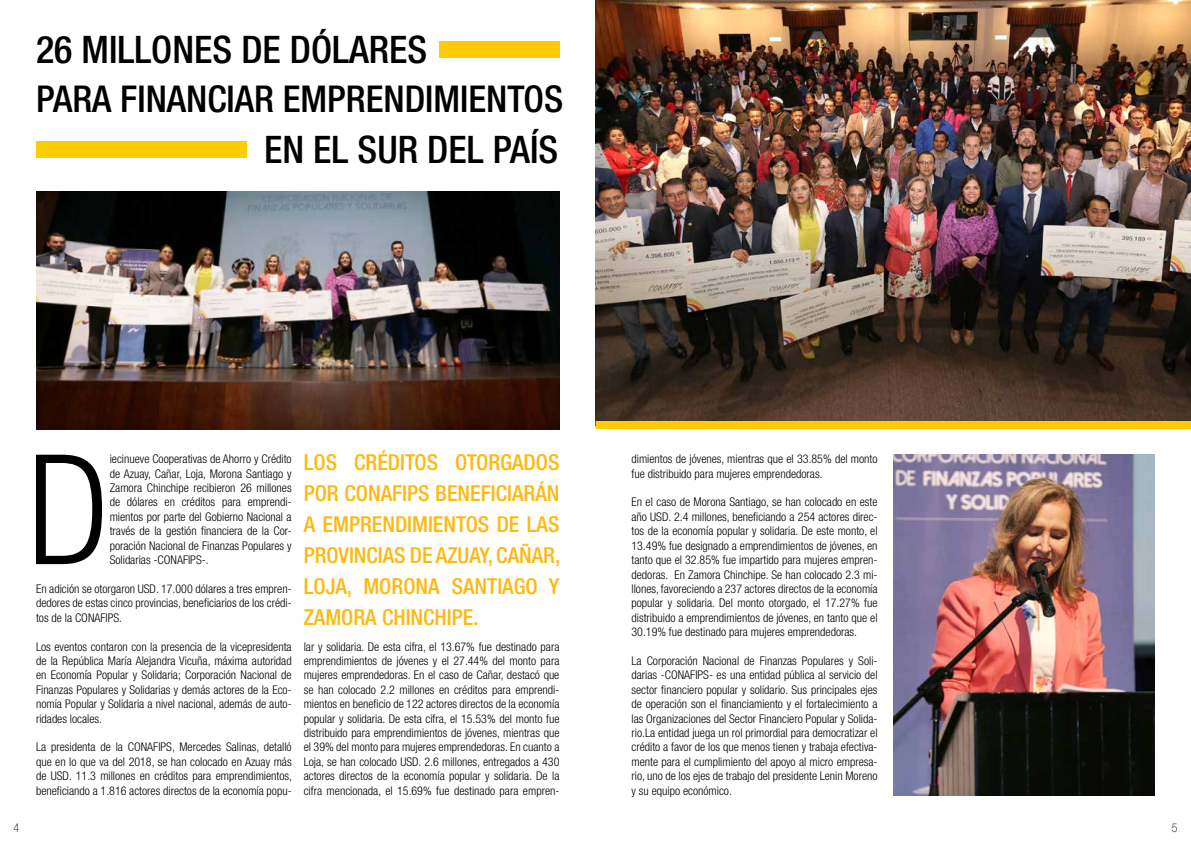
<style>
.page{position:relative;width:1191px;height:842px;background:#fff}
.page>*{position:absolute;margin:0;border:0;box-sizing:border-box;transform-origin:0 0}
.t1{font:300 condensed 153.2px "Helvetica Neue LT Std";color:#000}
.t2{font:500 condensed 38px "Helvetica Neue LT Std";color:#000}
.t3{font:500 condensed 37px "Helvetica Neue LT Std";color:#000}
.t4{font:500 condensed 22px/31px "Helvetica Neue LT Std";color:#fdb913;text-align:justify}
.t5{font:300 condensed 12px/14.4px "Helvetica Neue LT Std";color:#000;text-align:justify}
.t6{font:100 condensed 12px "Helvetica Neue LT Std";color:#000}
</style>
<div class="page">
<img style="left:36px;top:191px;width:523px;height:238px">
<img style="left:595px;top:0;width:596px;height:421px">
<div style="left:439px;top:41px;width:120px;height:17px;background:#ffcb05"></div>
<div style="left:36px;top:141px;width:210px;height:17px;background:#ffcb05"></div>
<div style="left:595px;top:421px;width:596px;height:8px;background:#ffcb05"></div>
<img style="left:893px;top:455px;width:262px;height:340px">
<h2 class="t2" style="left:36px;top:27px;width:393px">26 MILLONES DE DÓLARES</h2>
<h3 class="t3" style="left:36px;top:77px;width:529px">PARA FINANCIAR EMPRENDIMIENTOS</h3>
<h2 class="t2" style="left:264px;top:127px;width:296px">EN EL SUR DEL PAÍS</h2>
<h1 class="t1" style="left:27px;top:422px;width:84px">D</h1>
<p class="t5" style="left:110px;top:452px;width:183px">iecinueve Cooperativas de Ahorro y Crédito de Azuay, Cañar, Loja, Morona Santiago y Zamora Chinchipe recibieron 26 millones de dólares en créditos para emprendi&shy;mientos por parte del Gobierno Nacional a través de la gestión financiera de la Cor&shy;poración Nacional de Finanzas Populares y Solidarias -CONAFIPS-.</p>
<p class="t5" style="left:36px;top:581px;width:257px">En adición se otorgaron USD. 17.000 dólares a tres empren&shy;dedores de estas cinco provincias, beneficiarios de los crédi&shy;tos de la CONAFIPS.</p>
<p class="t5" style="left:36px;top:639px;width:257px">Los eventos contaron con la presencia de la vicepresidenta de la República María Alejandra Vicuña, máxima autoridad en Economía Popular y Solidaria; Corporación Nacional de Finanzas Populares y Solidarias y demás actores de la Eco&shy;nomía Popular y Solidaria a nivel nacional, además de auto&shy;ridades locales.</p>
<p class="t5" style="left:36px;top:740px;width:258px">La presidenta de la CONAFIPS, Mercedes Salinas, detalló que en lo que va del 2018, se han colocado en Azuay más de USD. 11.3 millones en créditos para emprendimientos, beneficiando a 1.816 actores directos de la economía popu-</p>
<h3 class="t4" style="left:304px;top:447px;width:258px">LOS CRÉDITOS OTORGADOS POR CONAFIPS BENEFICIARÁN A EMPRENDIMIENTOS DE LAS PROVINCIAS DE AZUAY, CAÑAR, LOJA, MORONA SANTIAGO Y ZAMORA CHINCHIPE.</h3>
<p class="t5" style="left:304px;top:639px;width:257px">lar y solidaria. De esta cifra, el 13.67% fue destinado para emprendimientos de jóvenes y el 27.44% del monto para mujeres emprendedoras. En el caso de Cañar, destacó que se han colocado 2.2 millones en créditos para emprendi&shy;mientos en beneficio de 122 actores directos de la economía popular y solidaria. De esta cifra, el 15.53% del monto fue distribuido para emprendimientos de jóvenes, mientras que el 39% del monto para mujeres emprendedoras. En cuanto a Loja, se han colocado USD. 2.6 millones, entregados a 430 actores directos de la economía popular y solidaria. De la cifra mencionada, el 15.69% fue destinado para empren-</p>
<p class="t5" style="left:631px;top:452px;width:248px">dimientos de jóvenes, mientras que el 33.85% del monto fue distribuido para mujeres emprendedoras.</p>
<p class="t5" style="left:631px;top:495px;width:248px">En el caso de Morona Santiago, se han colocado en este año USD. 2.4 millones, beneficiando a 254 actores direc&shy;tos de la economía popular y solidaria. De este monto, el 13.49% fue designado a emprendimientos de jóvenes, en tanto que el 32.85% fue impartido para mujeres empren&shy;dedoras. En Zamora Chinchipe. Se han colocado 2.3 mi&shy;llones, favoreciendo a 237 actores directos de la economía popular y solidaria. Del monto otorgado, el 17.27% fue distribuido a emprendimientos de jóvenes, en tanto que el 30.19% fue destinado para mujeres emprendedoras.</p>
<p class="t5" style="left:631px;top:653px;width:248px">La Corporación Nacional de Finanzas Populares y Soli&shy;darias -CONAFIPS- es una entidad pública al servicio del sector financiero popular y solidario. Sus principales ejes de operación son el financiamiento y el fortalecimiento a las Organizaciones del Sector Financiero Popular y Solida&shy;rio.La entidad juega un rol primordial para democratizar el crédito a favor de los que menos tienen y trabaja efectiva&shy;mente para el cumplimiento del apoyo al micro empresa&shy;rio, uno de los ejes de trabajo del presidente Lenin Moreno y su equipo económico.</p>
<p class="t6" style="left:13px;top:820px;width:7px">4</p>
<p class="t6" style="left:1171px;top:820px;width:7px">5</p>
</div>
